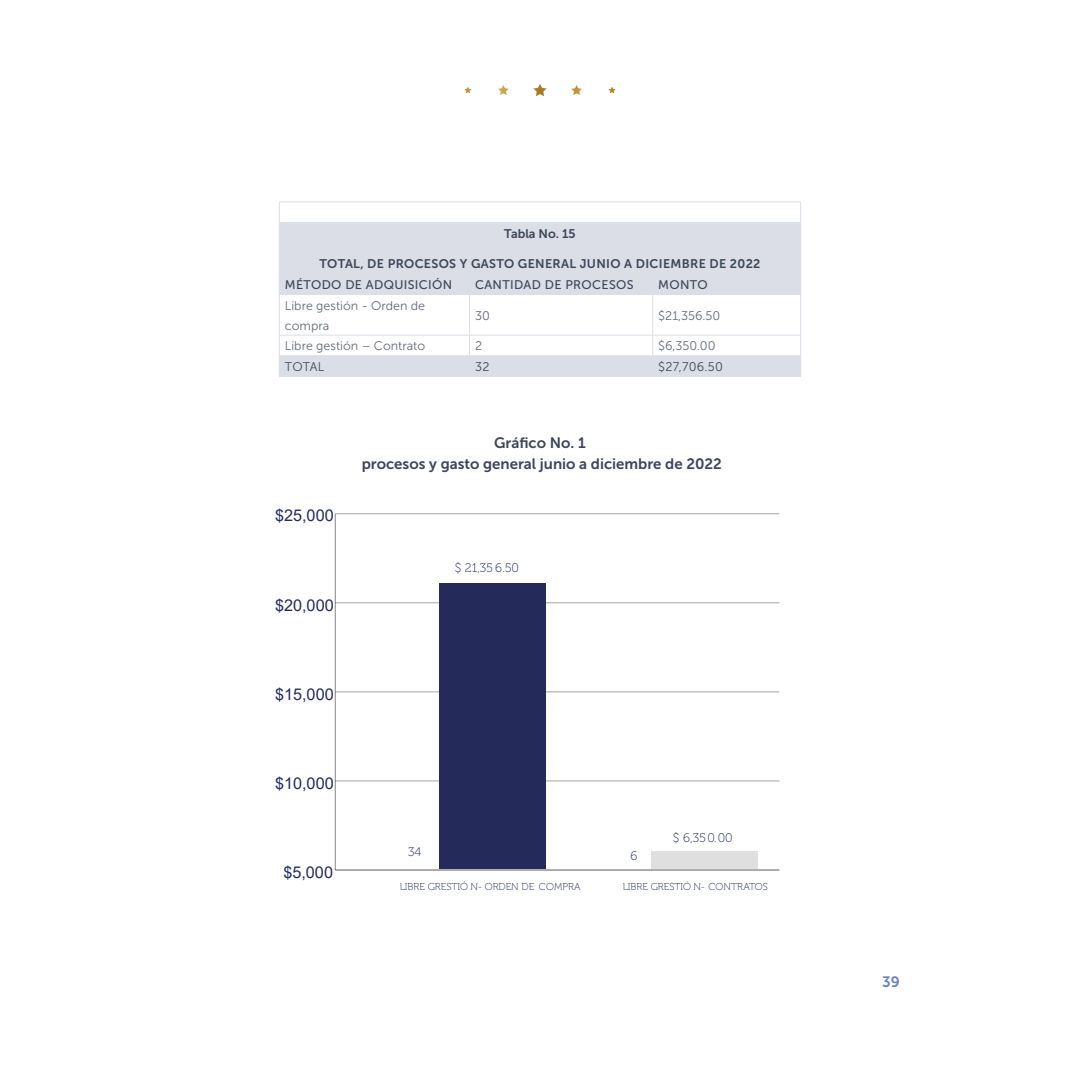
<style>
.page{position:relative;width:1080px;height:1080px;background:#fff}
.page>*{position:absolute;margin:0;border:0;box-sizing:border-box;transform-origin:0 0}
.t1{font:16.25px "Arial";color:#242b5a}
.Encabezado_tabla{font:15px "Museo Sans 700";color:#3d4557}
.t2{font:15px "Museo Sans 700";color:#6b82bf}
.TEXTO_TABLA_CENTRO{font:12.5px/20px "Museo Sans 300";color:#646a78}
.Encabezado_tabla-2{font:12.5px "Museo Sans 700";letter-spacing:.025em;color:#3d4557}
.Encabezado_tabla-3{font:12.5px "Museo Sans 500";letter-spacing:.025em;color:#3d4557}
.t3{font:12.5px "Museo 100";color:#162057}
.Encabezado_tabla-4{font:12.5px "Museo Sans 300";letter-spacing:.025em;color:#3d4557}
.Encabezado_tabla-5{font:12.5px "Museo Sans 700";color:#3d4557}
.t4{font:10px "Museo 100";color:#162057}
</style>
<div class="page">
<svg style="left:464px;top:84px;width:152px;height:12px"></svg>
<svg style="left:280px;top:223px;width:520px;height:153px;fill:#dbdee6"></svg>
<hr style="left:279px;top:202px;width:190px;height:1px;background:#dbdee6">
<svg style="left:279px;top:203px;width:1px;height:19px"></svg>
<hr style="left:470px;top:202px;width:183px;height:1px;background:#dbdee6">
<hr style="left:653px;top:202px;width:148px;height:1px;background:#dbdee6">
<svg style="left:800px;top:203px;width:1px;height:19px"></svg>
<hr style="left:279px;top:274px;width:190px;height:1px;background:#dbdee6">
<hr style="left:470px;top:274px;width:183px;height:1px;background:#dbdee6">
<svg style="left:469px;top:274px;width:1px;height:20px"></svg>
<hr style="left:653px;top:274px;width:148px;height:1px;background:#dbdee6">
<svg style="left:652px;top:275px;width:1px;height:19px"></svg>
<hr style="left:279px;top:295px;width:1px;height:40px;background:#dbdee6">
<hr style="left:469px;top:295px;width:1px;height:40px;background:#dbdee6">
<hr style="left:652px;top:295px;width:1px;height:40px;background:#dbdee6">
<hr style="left:800px;top:295px;width:1px;height:40px;background:#dbdee6">
<hr style="left:279px;top:335px;width:190px;height:1px;background:#dbdee6">
<hr style="left:470px;top:335px;width:183px;height:1px;background:#dbdee6">
<hr style="left:653px;top:335px;width:148px;height:1px;background:#dbdee6">
<svg style="left:469px;top:335px;width:1px;height:41px"></svg>
<svg style="left:652px;top:336px;width:1px;height:40px"></svg>
<hr style="left:279px;top:222px;width:190px;height:1px;background:#dbdee6">
<hr style="left:279px;top:223px;width:1px;height:51px;background:#dbdee6">
<hr style="left:470px;top:222px;width:183px;height:1px;background:#dbdee6">
<hr style="left:653px;top:222px;width:148px;height:1px;background:#dbdee6">
<hr style="left:800px;top:223px;width:1px;height:51px;background:#dbdee6">
<svg style="left:279px;top:275px;width:1px;height:19px"></svg>
<svg style="left:800px;top:275px;width:1px;height:19px"></svg>
<hr style="left:279px;top:294px;width:190px;height:1px;background:#dbdee6">
<hr style="left:470px;top:294px;width:183px;height:1px;background:#dbdee6">
<hr style="left:653px;top:294px;width:148px;height:1px;background:#dbdee6">
<hr style="left:279px;top:355px;width:190px;height:1px;background:#dbdee6">
<svg style="left:279px;top:336px;width:1px;height:40px"></svg>
<hr style="left:470px;top:355px;width:183px;height:1px;background:#dbdee6">
<hr style="left:653px;top:355px;width:148px;height:1px;background:#dbdee6">
<svg style="left:800px;top:336px;width:1px;height:40px"></svg>
<hr style="left:279px;top:376px;width:190px;height:1px;background:#dbdee6">
<hr style="left:470px;top:376px;width:183px;height:1px;background:#dbdee6">
<hr style="left:653px;top:376px;width:148px;height:1px;background:#dbdee6">
<hr style="left:335px;top:514px;width:1px;height:356px;background:#000">
<hr style="left:335px;top:869px;width:444px;height:2px;background:#000">
<hr style="left:335px;top:780px;width:444px;height:2px;background:#000">
<hr style="left:335px;top:691px;width:444px;height:1px;background:#000">
<hr style="left:335px;top:602px;width:444px;height:1px;background:#000">
<hr style="left:335px;top:513px;width:444px;height:1px;background:#000">
<div style="left:439px;top:584px;width:107px;height:285px;background:#242b5a"></div>
<div style="left:652px;top:851px;width:106px;height:18px;background:#dfdfdf"></div>
<p class="Encabezado_tabla-5" style="left:504px;top:226px;width:73px">Tabla No. 15</p>
<p class="Encabezado_tabla-2" style="left:319px;top:257px;width:443px">TOTAL, DE PROCESOS Y GASTO GENERAL JUNIO A DICIEMBRE DE 2022</p>
<p class="Encabezado_tabla-3" style="left:285px;top:278px;width:169px">MÉTODO DE ADQUISICIÓN</p>
<p class="Encabezado_tabla-3" style="left:475px;top:278px;width:160px">CANTIDAD DE PROCESOS</p>
<p class="Encabezado_tabla-3" style="left:658px;top:278px;width:51px">MONTO</p>
<p class="TEXTO_TABLA_CENTRO" style="left:285px;top:295px;width:142px">Libre gestión - Orden de compra</p>
<p class="TEXTO_TABLA_CENTRO" style="left:475px;top:305px;width:16px">30</p>
<p class="TEXTO_TABLA_CENTRO" style="left:658px;top:305px;width:64px">$21,356.50</p>
<p class="TEXTO_TABLA_CENTRO" style="left:285px;top:336px;width:142px">Libre gestión – Contrato</p>
<p class="TEXTO_TABLA_CENTRO" style="left:475px;top:336px;width:9px">2</p>
<p class="TEXTO_TABLA_CENTRO" style="left:658px;top:336px;width:59px">$6,350.00</p>
<p class="Encabezado_tabla-4" style="left:285px;top:360px;width:41px">TOTAL</p>
<p class="Encabezado_tabla-4" style="left:475px;top:360px;width:16px">32</p>
<p class="Encabezado_tabla-4" style="left:658px;top:360px;width:66px">$27,706.50</p>
<p class="t1" style="left:275px;top:505px;width:60px">$25,000</p>
<p class="t1" style="left:275px;top:594px;width:60px">$20,000</p>
<p class="t1" style="left:275px;top:683px;width:60px">$15,000</p>
<p class="t1" style="left:275px;top:772px;width:60px">$10,000</p>
<p class="t1" style="left:283px;top:861px;width:51px">$5,000</p>
<p class="Encabezado_tabla" style="left:494px;top:435px;width:93px">Gráfico No. 1</p>
<p class="Encabezado_tabla" style="left:362px;top:455px;width:362px">procesos y gasto general junio a diciembre de 2022</p>
<p class="t3" style="left:455px;top:561px;width:66px">$ 21,35 6.50</p>
<p class="t3" style="left:408px;top:845px;width:15px">34</p>
<p class="t3" style="left:630px;top:849px;width:8px">6</p>
<p class="t3" style="left:673px;top:831px;width:61px">$ 6,350.00</p>
<p class="t4" style="left:400px;top:882px;width:182px">LIBRE GRESTIÓ N- ORDEN DE COMPRA</p>
<p class="t4" style="left:623px;top:882px;width:147px">LIBRE GRESTIÓ N- CONTRATOS</p>
<p class="t2" style="left:882px;top:973px;width:19px">39</p>
</div>
